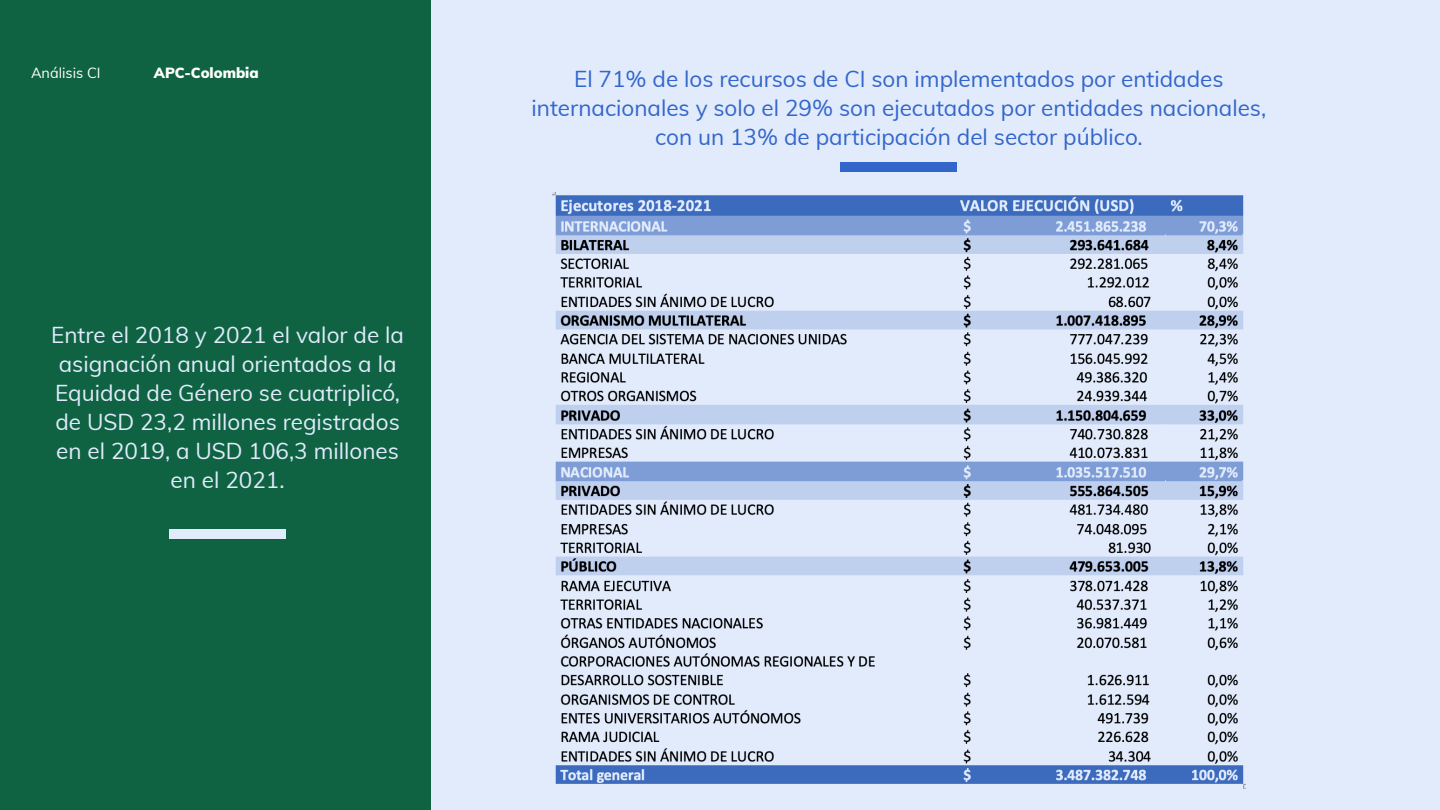
<style>
.page{position:relative;width:1440px;height:810px;background:#e1ebfc}
.page>*{position:absolute;margin:0;border:0;box-sizing:border-box;transform-origin:0 0}
.t1{font:22.5px/29px "Muli";color:#3366cb;text-align:center}
.t2{font:22.5px/29px "Muli";color:#e1ebfc;text-align:center}
.t3{font:900 14.4px "Muli";color:#fff}
.t4{font:14.4px "Muli";color:#fff}
</style>
<div class="page">
<div style="left:0;top:0;width:430px;height:810px;background:#0f6343"></div>
<div style="left:170px;top:529px;width:116px;height:10px;background:#e1ebfc"></div>
<div style="left:841px;top:162px;width:116px;height:10px;background:#3366cb"></div>
<img style="left:552px;top:192px;width:693px;height:596px">
<p class="t4" style="left:31px;top:62px;width:71px">Análisis CI</p>
<p class="t3" style="left:154px;top:62px;width:106px">APC-Colombia</p>
<p class="t2" style="left:51px;top:319px;width:354px">Entre el 2018 y 2021 el valor de la asignación anual orientados a la<br>Equidad de Género se cuatriplicó, de USD 23,2 millones registrados en el 2019, a USD 106,3 millones en el 2021.</p>
<p class="t1" style="left:532px;top:64px;width:736px">El 71% de los recursos de CI son implementados por entidades internacionales y solo el 29% son ejecutados por entidades nacionales, con un 13% de participación del sector público.</p>
</div>
